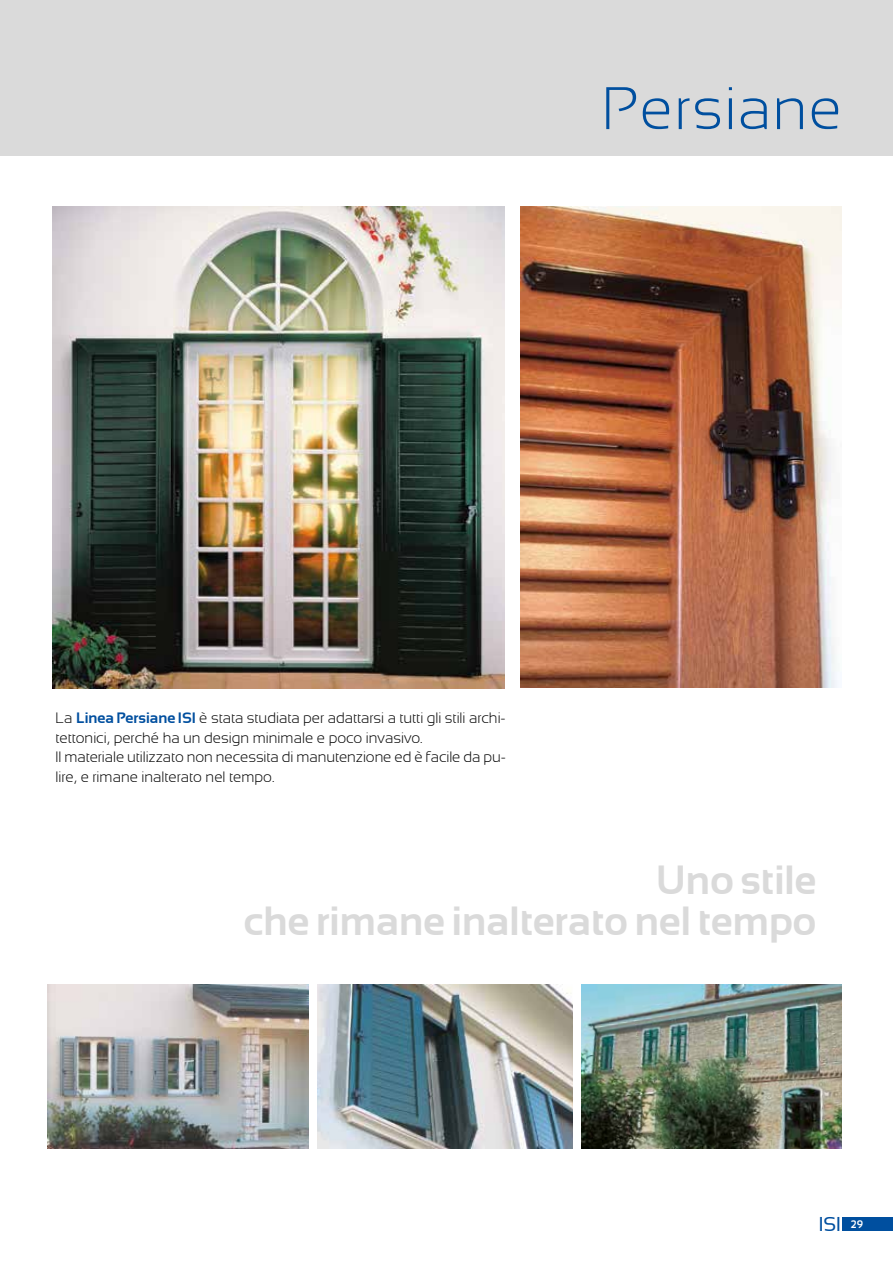
<style>
.page{position:relative;width:893px;height:1263px;background:#fff}
.page>*{position:absolute;margin:0;border:0;box-sizing:border-box;transform-origin:0 0}
.t1{font:300 60px "Sansation";letter-spacing:.025em;color:#004f9f}
.t2{font:700 40.5px/41.1px "Sansation";color:#dadada;text-align:right}
.t3{font:19.95px "Sansation";color:#004f9f}
.t4{font:300 15px/19.5px "Sansation";color:#000}
.t5{font:700 10.95px "Sansation";color:#fff;scale:.92 1}
.s1{font-weight:700;color:#004f9f}
.s2{font-weight:700;font-size:10.95px;color:#fff}
</style>
<div class="page">
<div style="left:860px;top:1217px;width:33px;height:14px;background:#004f9f"></div>
<div style="left:842px;top:1217px;width:26px;height:14px;background:#004f9f"></div>
<div style="left:0;top:0;width:893px;height:155px;background:#dadada"></div>
<img style="left:53px;top:206px;width:451px;height:482px">
<img style="left:521px;top:206px;width:321px;height:482px">
<img style="left:48px;top:984px;width:525px;height:164px">
<img style="left:581px;top:984px;width:261px;height:164px">
<div style="left:309px;top:972px;width:7px;height:185px;background:#fff"></div>
<h1 class="t1" style="left:602px;top:75px;width:241px">Persiane</h1>
<p class="t4" style="left:56px;top:709px;width:452px">La <span class="s1">Linea Persiane ISI</span> è stata studiata per adattarsi a tutti gli stili archi&shy;tettonici, perché ha un design minimale e poco invasivo.<br>Il materiale utilizzato non necessita di manutenzione ed è facile da pu&shy;lire, e rimane inalterato nel tempo.</p>
<h2 class="t2" style="left:244px;top:859px;width:574px">Uno stile<br>che rimane inalterato nel tempo</h2>
<h3 class="t3" style="left:819px;top:1213px;width:44px">isi <span class="s2">23</span></h3>
<p class="t5" style="left:851px;top:1218px;width:15px">29</p>
</div>
